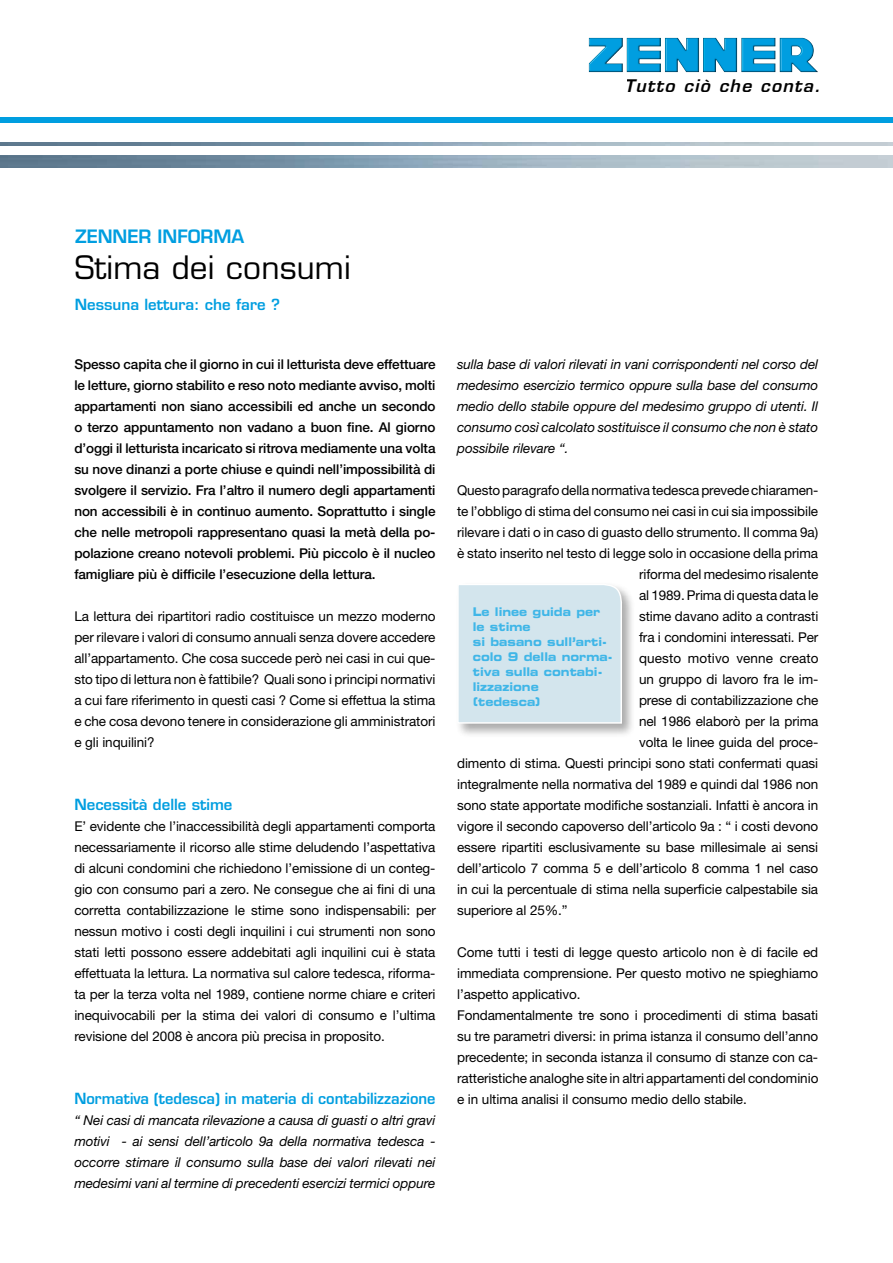
<style>
.page{position:relative;width:893px;height:1263px;background:#fff}
.page>*{position:absolute;margin:0;border:0;box-sizing:border-box;transform-origin:0 0}
.t1{font:31.5px "Eurostile LT Std";letter-spacing:.005em;color:#000}
.t2{font:600 18px "Eurostile LT Std";letter-spacing:-.005em;color:#009ee0}
.t3{font:italic 600 16.95px "Eurostile LT Std";letter-spacing:.075em;color:#000}
.t4{font:600 15px "Eurostile LT Std";color:#009ee0}
.t5{font:13.5px/21px "Helvetica Neue LT Std";letter-spacing:-.005em;color:#000;text-align:justify}
.t6{font:500 13.5px/21px "Helvetica Neue LT Std";letter-spacing:-.005em;color:#000;text-align:justify}
.t7{font:italic 13.5px/21px "Helvetica Neue LT Std";letter-spacing:-.005em;color:#000;text-align:justify}
.t8{font:12px/15px "Eurostile LT Std Bold Ex 2";color:#009ee0;scale:.9 1}
</style>
<div class="page">
<img style="left:779px;top:38px;width:39px;height:34px">
<img style="left:0;top:155px;width:893px;height:13px">
<img style="left:0;top:142px;width:893px;height:4px">
<div style="left:0;top:117px;width:893px;height:6px;background:#009ee0"></div>
<div style="left:455px;top:581px;width:181px;height:157px;background:#000;opacity:.45"></div>
<svg style="left:456px;top:582px;width:167px;height:142px;background:#d5e6ed"></svg>
<p class="t3" style="left:625px;top:75px;width:197px">Tutto ciò che conta.</p>
<h2 class="t2" style="left:75px;top:225px;width:171px">ZENNER INFORMA</h2>
<h1 class="t1" style="left:75px;top:248px;width:277px">Stima dei consumi</h1>
<p class="t4" style="left:75px;top:295px;width:207px">Nessuna lettura: che fare ?</p>
<p class="t6" style="left:74px;top:354px;width:363px">Spesso capita che il giorno in cui il letturista deve effettuare le letture, giorno stabilito e reso noto mediante avviso, molti appartamenti non siano accessibili ed anche un secondo o terzo appuntamento non vadano a buon fine. Al giorno d’oggi il letturista incaricato si ritrova mediamente una volta su nove dinanzi a porte chiuse e quindi nell’impossibilità di svolgere il servizio. Fra l’altro il numero degli appartamenti non accessibili è in continuo aumento. Soprattutto i single che nelle metropoli rappresentano quasi la metà della po&shy;polazione creano notevoli problemi. Più piccolo è il nucleo famigliare più è difficile l’esecuzione della lettura.</p>
<p class="t5" style="left:74px;top:606px;width:363px">La lettura dei ripartitori radio costituisce un mezzo moderno per rilevare i valori di consumo annuali senza dovere accedere all’appartamento. Che cosa succede però nei casi in cui que&shy;sto tipo di lettura non è fattibile? Quali sono i principi normativi a cui fare riferimento in questi casi ? Come si effettua la stima e che cosa devono tenere in considerazione gli amministratori e gli inquilini?</p>
<p class="t4" style="left:74px;top:795px;width:160px">Necessità delle stime</p>
<p class="t5" style="left:74px;top:816px;width:363px">E’ evidente che l’inaccessibilità degli appartamenti comporta necessariamente il ricorso alle stime deludendo l’aspettativa di alcuni condomini che richiedono l’emissione di un conteg&shy;gio con consumo pari a zero. Ne consegue che ai fini di una corretta contabilizzazione le stime sono indispensabili: per nessun motivo i costi degli inquilini i cui strumenti non sono stati letti possono essere addebitati agli inquilini cui è stata effettuata la lettura. La normativa sul calore tedesca, riforma&shy;ta per la terza volta nel 1989, contiene norme chiare e criteri inequivocabili per la stima dei valori di consumo e l’ultima revisione del 2008 è ancora più precisa in proposito.</p>
<p class="t4" style="left:74px;top:1089px;width:363px">Normativa (tedesca) in materia di contabilizzazione</p>
<p class="t7" style="left:74px;top:1109px;width:363px">“ Nei casi di mancata rilevazione a causa di guasti o altri gravi motivi - ai sensi dell’articolo 9a della normativa tedesca - occorre stimare il consumo sulla base dei valori rilevati nei medesimi vani al termine di precedenti esercizi termici oppure</p>
<p class="t7" style="left:457px;top:353px;width:363px">sulla base di valori rilevati in vani corrispondenti nel corso del medesimo esercizio termico oppure sulla base del consumo medio dello stabile oppure del medesimo gruppo di utenti. Il consumo così calcolato sostituisce il consumo che non è stato possibile rilevare “.</p>
<p class="t5" style="left:457px;top:480px;width:363px">Questo paragrafo della normativa tedesca prevede chiaramen-</p>
<p class="t5" style="left:457px;top:501px;width:363px">te l’obbligo di stima del consumo nei casi in cui sia impossibile</p>
<p class="t5" style="left:457px;top:522px;width:363px">rilevare i dati o in caso di guasto dello strumento. Il comma 9a)</p>
<p class="t5" style="left:457px;top:543px;width:363px">è stato inserito nel testo di legge solo in occasione della prima</p>
<p class="t5" style="left:639px;top:564px;width:181px">riforma del medesimo risalente</p>
<p class="t5" style="left:639px;top:585px;width:181px">al 1989. Prima di questa data le</p>
<p class="t5" style="left:639px;top:606px;width:181px">stime davano adito a contrasti</p>
<p class="t5" style="left:639px;top:627px;width:181px">fra i condomini interessati. Per</p>
<p class="t5" style="left:639px;top:648px;width:181px">questo motivo venne creato</p>
<p class="t5" style="left:639px;top:669px;width:181px">un gruppo di lavoro fra le im-</p>
<p class="t5" style="left:639px;top:690px;width:181px">prese di contabilizzazione che</p>
<p class="t5" style="left:639px;top:711px;width:181px">nel 1986 elaborò per la prima</p>
<p class="t5" style="left:639px;top:732px;width:181px">volta le linee guida del proce-</p>
<p class="t5" style="left:457px;top:753px;width:363px">dimento di stima. Questi principi sono stati confermati quasi</p>
<p class="t5" style="left:457px;top:774px;width:363px">integralmente nella normativa del 1989 e quindi dal 1986 non</p>
<p class="t5" style="left:457px;top:795px;width:363px">sono state apportate modifiche sostanziali. Infatti è ancora in</p>
<p class="t5" style="left:457px;top:816px;width:363px">vigore il secondo capoverso dell’articolo 9a : “ i costi devono</p>
<p class="t5" style="left:457px;top:837px;width:363px">essere ripartiti esclusivamente su base millesimale ai sensi</p>
<p class="t5" style="left:457px;top:858px;width:363px">dell’articolo 7 comma 5 e dell’articolo 8 comma 1 nel caso</p>
<p class="t5" style="left:457px;top:879px;width:363px">in cui la percentuale di stima nella superficie calpestabile sia</p>
<p class="t5" style="left:457px;top:900px;width:112px">superiore al 25%.”</p>
<p class="t5" style="left:457px;top:942px;width:363px;text-align:left">Come tutti i testi di legge questo articolo non è di facile ed immediata comprensione. Per questo motivo ne spieghiamo l’aspetto applicativo.<br>Fondamentalmente tre sono i procedimenti di stima basati su tre parametri diversi: in prima istanza il consumo dell’anno precedente; in seconda istanza il consumo di stanze con ca&shy;ratteristiche analoghe site in altri appartamenti del condominio e in ultima analisi il consumo medio dello stabile.</p>
<p class="t8" style="left:473px;top:604px;width:157px">Le linee guida per le stime<br>si basano sull’arti&shy;colo 9 della norma&shy;tiva sulla contabi&shy;lizzazione<br>(tedesca)</p>
</div>
